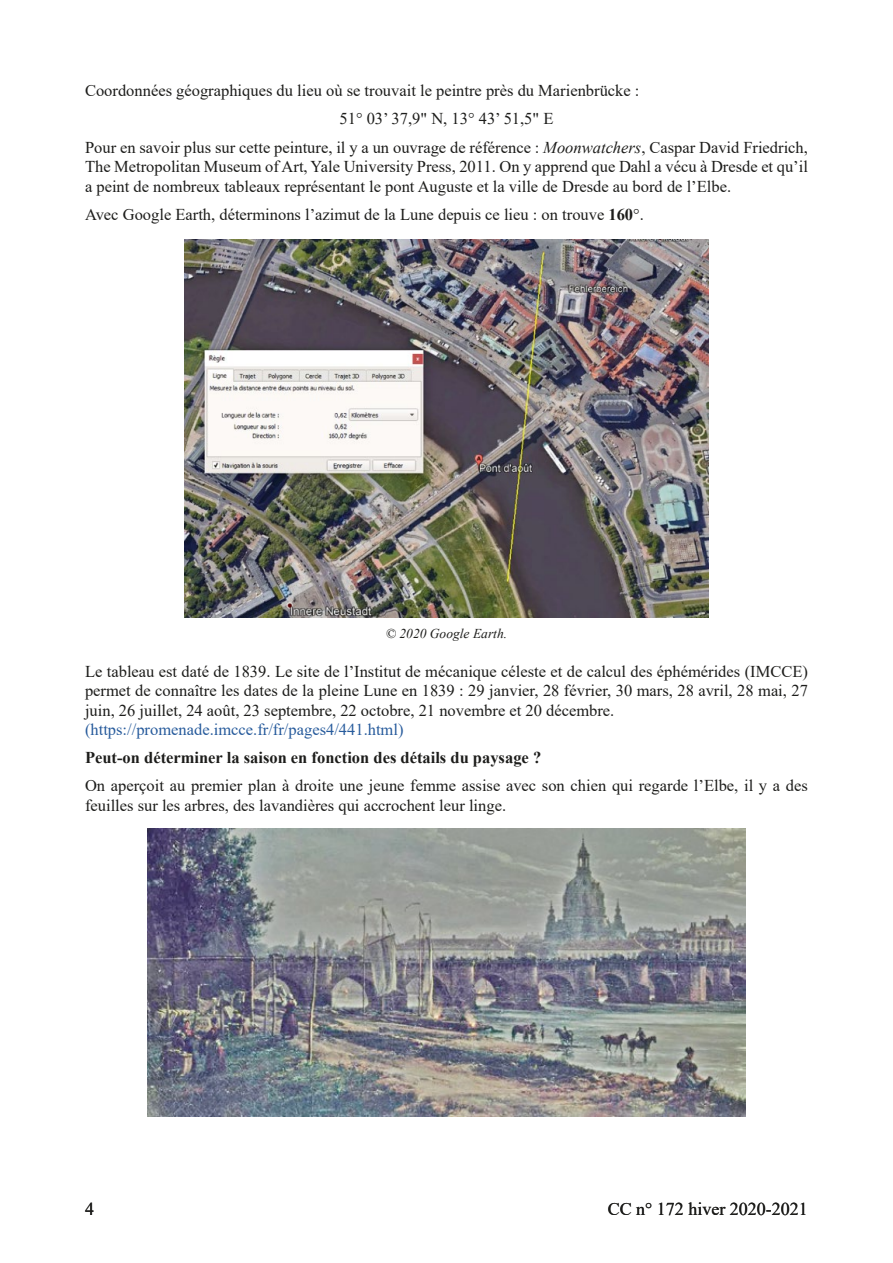
<style>
.page{position:relative;width:893px;height:1263px;background:#fff}
.page>*{position:absolute;margin:0;border:0;box-sizing:border-box;transform-origin:0 0}
.t1{font:18px "Times New Roman";color:#1d1d1b}
.t2{font:16.5px/19.5px "Times New Roman";color:#1d1d1b}
.t3{font:700 16.5px "Times New Roman";color:#1d1d1b}
.t4{font:16.5px "Times New Roman";color:#275b9c}
.t5{font:italic 13.5px "Times New Roman";color:#1d1d1b}
.s1{font-style:italic}
.s2{font-weight:700}
</style>
<div class="page">
<img style="left:184px;top:240px;width:524px;height:378px">
<img style="left:147px;top:828px;width:599px;height:288px">
<p class="t2" style="left:85px;top:81px;width:556px">Coordonnées géographiques du lieu où se trouvait le peintre près du Marienbrücke :</p>
<p class="t2" style="left:339px;top:109px;width:215px">51° 03’ 37,9" N, 13° 43’ 51,5" E</p>
<p class="t2" style="left:85px;top:137px;width:724px">Pour en savoir plus sur cette peinture, il y a un ouvrage de référence : <span class="s1">Moonwatchers</span>, Caspar David Friedrich,</p>
<p class="t2" style="left:85px;top:156px;width:724px">The Metropolitan Museum of Art, Yale University Press, 2011. On y apprend que Dahl a vécu à Dresde et qu’il a peint de nombreux tableaux représentant le pont Auguste et la ville de Dresde au bord de l’Elbe.</p>
<p class="t2" style="left:85px;top:204px;width:560px">Avec Google Earth, déterminons l’azimut de la Lune depuis ce lieu : on trouve <span class="s2">160</span>°.</p>
<p class="t5" style="left:386px;top:624px;width:123px">© 2020 Google Earth.</p>
<p class="t2" style="left:85px;top:661px;width:724px;text-align:justify">Le tableau est daté de 1839. Le site de l’Institut de mécanique céleste et de calcul des éphémérides (IMCCE) permet de connaître les dates de la pleine Lune en 1839 : 29 janvier, 28 février, 30 mars, 28 avril, 28 mai, 27 juin, 26 juillet, 24 août, 23 septembre, 22 octobre, 21 novembre et 20 décembre.</p>
<p class="t4" style="left:85px;top:718px;width:320px">(https://promenade.imcce.fr/fr/pages4/441.html)</p>
<p class="t3" style="left:85px;top:746px;width:458px">Peut-on déterminer la saison en fonction des détails du paysage ?</p>
<p class="t2" style="left:85px;top:775px;width:724px">On aperçoit au premier plan à droite une jeune femme assise avec son chien qui regarde l’Elbe, il y a des feuilles sur les arbres, des lavandières qui accrochent leur linge.</p>
<p class="t1" style="left:85px;top:1196px;width:10px">4</p>
<p class="t1" style="left:608px;top:1196px;width:202px">CC n° 172 hiver 2020-2021</p>
</div>
